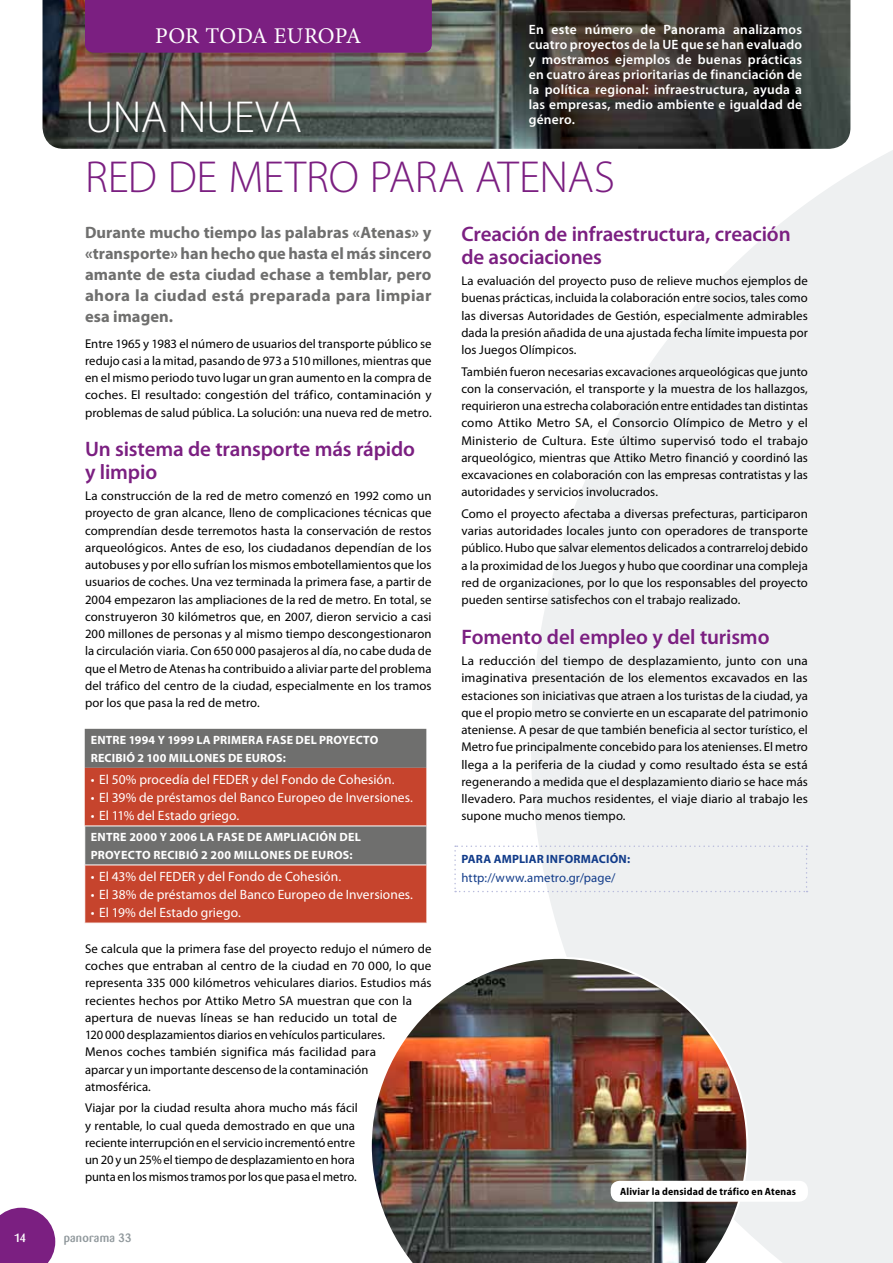
<style>
.page{position:relative;width:893px;height:1263px;background:#fff}
.page>*{position:absolute;margin:0;border:0;box-sizing:border-box;transform-origin:0 0}
.t1{font:300 45px "Myriad Pro";letter-spacing:-.005em;color:#7b1f81}
.t2{font:300 45px "Myriad Pro";letter-spacing:-.01em;color:#fff}
.t3{font:22.5px "Minion Pro";color:#fff}
.t4{font:600 21px/22.5px "Myriad Pro";letter-spacing:-.005em;color:#7b1f81}
.t5{font:700 16.5px/21px "Myriad Pro";letter-spacing:.015em;color:#6f6f6e;text-align:justify}
.t6{font:600 13.5px/15px "Myriad Pro";letter-spacing:.015em;color:#fff;text-align:justify}
.t7{font:13.5px "Myriad Pro";letter-spacing:.005em;color:#fff}
.t8{font:12.75px/17.2px "Myriad Pro";letter-spacing:.005em;color:#000;text-align:justify}
.t9{font:12.75px "Myriad Pro";letter-spacing:.01em;color:#123c8a}
.t10{font:700 12px "Myriad Pro";letter-spacing:.02em;color:#fff}
.t11{font:700 12px "Myriad Pro";letter-spacing:.02em;color:#123c8a}
.t12{font:500 12px "Barmeno";letter-spacing:.02em;color:#90989c}
.t13{font:500 12px "Barmeno";color:#fff}
.t14{font:700 semi-condensed 10.5px "Myriad Pro";letter-spacing:.02em;color:#000}
</style>
<div class="page">
<svg style="left:531px;top:75px;width:362px;height:1188px;fill:#eef0f1"></svg>
<img style="left:43px;top:0;width:807px;height:149px">
<img style="left:371px;top:957px;width:377px;height:306px">
<svg style="left:0;top:1208px;width:55px;height:55px;background:#89378e"></svg>
<div style="left:85px;top:0;width:347px;height:52px;background:#7b1f81"></div>
<svg style="left:454px;top:845px;width:353px;height:47px"></svg>
<div style="left:611px;top:1181px;width:197px;height:21px;background:#fff;border-radius:9px"></div>
<div style="left:85px;top:729px;width:341px;height:39px;background:#6f6f6e"></div>
<svg style="left:85px;top:768px;width:341px;height:155px;background:#b1503e"></svg>
<hr style="left:84px;top:825px;width:342px;height:1px;background:#fff">
<hr style="left:84px;top:864px;width:342px;height:1px;background:#fff">
<p class="t6" style="left:529px;top:22px;width:275px">En este número de Panorama analizamos cuatro proyectos de la UE que se han evaluado y mostramos ejemplos de buenas prácticas en cuatro áreas prioritarias de financiación de la política regional: infraestructura, ayuda a las empresas, medio ambiente e igualdad de género.</p>
<h2 class="t3" style="left:155px;top:20px;width:16px">POR</h2>
<h2 class="t3" style="left:206px;top:20px;width:17px">TODA</h2>
<h2 class="t3" style="left:274px;top:20px;width:88px">EUROPA</h2>
<h1 class="t2" style="left:85px;top:92px;width:218px">UNA NUEVA</h1>
<h1 class="t1" style="left:85px;top:152px;width:531px">RED DE METRO PARA ATENAS</h1>
<p class="t5" style="left:85px;top:222px;width:348px">Durante mucho tiempo las palabras «Atenas» y «transporte» han hecho que hasta el más sincero amante de esta ciudad echase a temblar, pero ahora la ciudad está preparada para limpiar esa imagen.</p>
<p class="t8" style="left:85px;top:335px;width:348px">Entre 1965 y 1983 el número de usuarios del transporte público se redujo casi a la mitad, pasando de 973 a 510 millones, mientras que en el mismo periodo tuvo lugar un gran aumento en la compra de coches. El resultado: congestión del tráfico, contaminación y problemas de salud pública. La solución: una nueva red de metro.</p>
<h3 class="t4" style="left:85px;top:438px;width:332px">Un sistema de transporte más rápido y limpio</h3>
<p class="t8" style="left:85px;top:487px;width:348px">La construcción de la red de metro comenzó en 1992 como un proyecto de gran alcance, lleno de complicaciones técnicas que comprendían desde terremotos hasta la conservación de restos arqueológicos. Antes de eso, los ciudadanos dependían de los autobuses y por ello sufrían los mismos embotellamientos que los usuarios de coches. Una vez terminada la primera fase, a partir de 2004 empezaron las ampliaciones de la red de metro. En total, se construyeron 30 kilómetros que, en 2007, dieron servicio a casi 200 millones de personas y al mismo tiempo descongestionaron la circulación viaria. Con 650 000 pasajeros al día, no cabe duda de que el Metro de Atenas ha contribuido a aliviar parte del problema del tráfico del centro de la ciudad, especialmente en los tramos por los que pasa la red de metro.</p>
<p class="t10" style="left:91px;top:733px;width:159px">Entre 1994 y 1999 la primera</p>
<p class="t10" style="left:266px;top:733px;width:38px">fasedel</p>
<p class="t10" style="left:319px;top:733px;width:61px">proyecto</p>
<p class="t10" style="left:91px;top:751px;width:7px">recibi</p>
<p class="t10" style="left:127px;top:751px;width:127px">ó 2 100 millones de eur</p>
<p class="t10" style="left:268px;top:751px;width:20px">os:</p>
<p class="t7" style="left:91px;top:772px;width:305px">• El 50% procedía del FEDER y del Fondo de Cohesión.</p>
<p class="t7" style="left:91px;top:790px;width:324px">• El 39% de préstamos del Banco Europeo de Inversiones.</p>
<p class="t7" style="left:91px;top:808px;width:150px">• El 11% del Estado griego.</p>
<p class="t10" style="left:91px;top:830px;width:200px">Entre 2000 y 2006 la fase de ampliaci</p>
<p class="t10" style="left:319px;top:830px;width:28px">ón del</p>
<p class="t10" style="left:91px;top:848px;width:70px">proyecto recibi</p>
<p class="t10" style="left:190px;top:848px;width:130px">ó 2 200 millones de eur</p>
<p class="t10" style="left:334px;top:848px;width:20px">os:</p>
<p class="t7" style="left:91px;top:869px;width:252px">• El 43% del FEDER y del Fondo de Cohesión.</p>
<p class="t7" style="left:91px;top:887px;width:324px">• El 38% de préstamos del Banco Europeo de Inversiones.</p>
<p class="t7" style="left:91px;top:905px;width:152px">• El 19% del Estado griego.</p>
<p class="t8" style="left:85px;top:940px;width:348px;text-align:left">Se calcula que la primera fase del proyecto redujo el número de coches que entraban al centro de la ciudad en 70 000, lo que representa 335 000 kilómetros vehiculares diarios. Estudios más recientes hechos por Attiko Metro SA muestran que con la apertura de nuevas líneas se han reducido un total de<br>120 000 desplazamientos diarios en vehículos particulares.<br>Menos coches también significa más facilidad para<br>aparcar y un importante descenso de la contaminación atmosférica.</p>
<p class="t8" style="left:85px;top:1100px;width:274px;text-align:left">Viajar por la ciudad resulta ahora mucho más fácil y rentable, lo cual queda demostrado en que una reciente interrupción en el servicio incrementó entre un 20 y un 25% el tiempo de desplazamiento en hora punta en los mismos tramos por los que pasa el metro.</p>
<p class="t13" style="left:14px;top:1231px;width:13px">14</p>
<p class="t12" style="left:64px;top:1230px;width:69px">panorama 33</p>
<h3 class="t4" style="left:461px;top:223px;width:331px">Creación de infraestructura, creación de asociaciones</h3>
<p class="t8" style="left:461px;top:272px;width:348px">La evaluación del proyecto puso de relieve muchos ejemplos de buenas prácticas, incluida la colaboración entre socios, tales como las diversas Autoridades de Gestión, especialmente admirables dada la presión añadida de una ajustada fecha límite impuesta por los Juegos Olímpicos.</p>
<p class="t8" style="left:461px;top:363px;width:348px">También fueron necesarias excavaciones arqueológicas que junto con la conservación, el transporte y la muestra de los hallazgos, requirieron una estrecha colaboración entre entidades tan distintas como Attiko Metro SA, el Consorcio Olímpico de Metro y el Ministerio de Cultura. Este último supervisó todo el trabajo arqueológico, mientras que Attiko Metro financió y coordinó las excavaciones en colaboración con las empresas contratistas y las autoridades y servicios involucrados.</p>
<p class="t8" style="left:461px;top:505px;width:348px">Como el proyecto afectaba a diversas prefecturas, participaron varias autoridades locales junto con operadores de transporte público. Hubo que salvar elementos delicados a contrarreloj debido a la proximidad de los Juegos y hubo que coordinar una compleja red de organizaciones, por lo que los responsables del proyecto pueden sentirse satisfechos con el trabajo realizado.</p>
<h3 class="t4" style="left:461px;top:626px;width:310px">Fomento del empleo y del turismo</h3>
<p class="t8" style="left:461px;top:652px;width:348px">La reducción del tiempo de desplazamiento, junto con una imaginativa presentación de los elementos excavados en las estaciones son iniciativas que atraen a los turistas de la ciudad, ya que el propio metro se convierte en un escaparate del patrimonio ateniense. A pesar de que también beneficia al sector turístico, el Metro fue principalmente concebido para los atenienses. El metro llega a la periferia de la ciudad y como resultado ésta se está regenerando a medida que el desplazamiento diario se hace más llevadero. Para muchos residentes, el viaje diario al trabajo les supone mucho menos tiempo.</p>
<p class="t11" style="left:461px;top:852px;width:16px">Para</p>
<p class="t11" style="left:494px;top:852px;width:26px">ampliar</p>
<p class="t11" style="left:546px;top:852px;width:85px">información:</p>
<p class="t9" style="left:461px;top:871px;width:156px">http://www.ametro.gr/page/</p>
<p class="t14" style="left:620px;top:1185px;width:177px">Aliviar la densidad de tráfico en Atenas</p>
</div>
